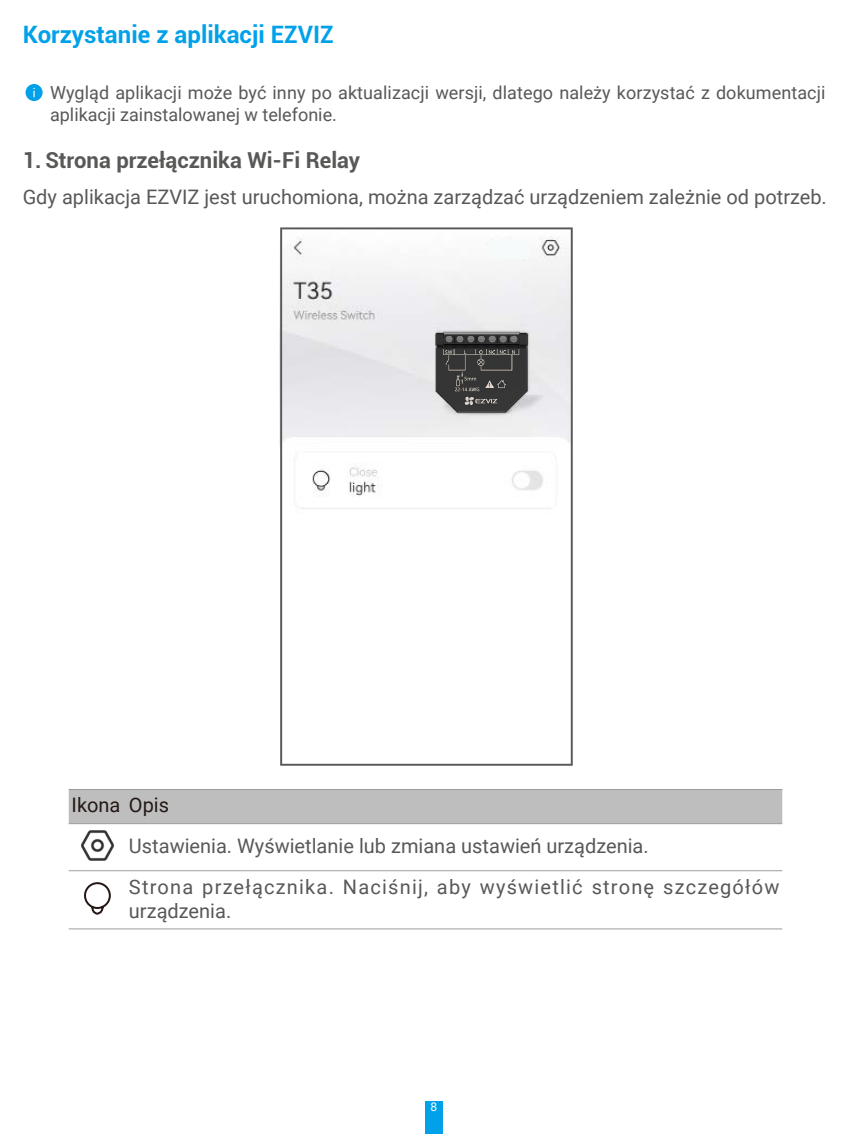
<style>
.page{position:relative;width:851px;height:1134px;background:#fff}
.page>*{position:absolute;margin:0;border:0;box-sizing:border-box;transform-origin:0 0}
.t1{font:700 24px "Roboto";color:#00a1e9}
.t2{font:700 22px "Roboto";color:#595857}
.t3{font:20px/40.6px "Roboto";letter-spacing:.05em;color:#595857}
.t4{font:20px "Roboto";color:#595857}
.t5{font:20px "Roboto";color:#231916}
.t6{font:18px/21.6px "Roboto";letter-spacing:.005em;color:#595857}
.t7{font:12px "Roboto";color:#fff}
</style>
<div class="page">
<div style="left:425px;top:1101px;width:17px;height:33px;background:#00a1e9"></div>
<div style="left:26px;top:84px;width:17px;height:17px;background:#00a1e9;border-radius:50%"></div>
<svg style="left:33px;top:88px;width:2px;height:9px"></svg>
<svg style="left:280px;top:227px;width:292px;height:539px"></svg>
<div style="left:489px;top:239px;width:41px;height:19px;background:#f7fafa"></div>
<img style="left:435px;top:331px;width:93px;height:82px">
<div style="left:69px;top:790px;width:713px;height:33px;background:#bebebf"></div>
<hr style="left:69px;top:789px;width:57px;height:1px;background:#9c9d9b">
<hr style="left:126px;top:789px;width:656px;height:1px;background:#9c9d9b">
<hr style="left:69px;top:823px;width:57px;height:1px;background:#9c9d9b">
<hr style="left:126px;top:823px;width:656px;height:1px;background:#9c9d9b">
<hr style="left:69px;top:870px;width:57px;height:1px;background:#9c9d9b">
<hr style="left:126px;top:870px;width:656px;height:1px;background:#9c9d9b">
<hr style="left:69px;top:928px;width:57px;height:1px;background:#9c9d9b">
<hr style="left:126px;top:928px;width:656px;height:1px;background:#9c9d9b">
<img style="left:81px;top:830px;width:32px;height:31px">
<svg style="left:84px;top:882px;width:27px;height:33px"></svg>
<h1 class="t1" style="left:23px;top:18px;width:312px">Korzystanie z aplikacji EZVIZ</h1>
<p class="t6" style="left:50px;top:82px;width:776px">Wygląd aplikacji może być inny po aktualizacji wersji, dlatego należy korzystać z dokumentacji aplikacji zainstalowanej w telefonie.</p>
<p class="t2" style="left:23px;top:144px;width:339px">1. Strona przełącznika Wi-Fi Relay</p>
<p class="t4" style="left:23px;top:183px;width:805px">Gdy aplikacja EZVIZ jest uruchomiona, można zarządzać urządzeniem zależnie od potrzeb.</p>
<p class="t5" style="left:72px;top:791px;width:99px">Ikona Opis</p>
<p class="t3" style="left:129px;top:825px;width:652px">Ustawienia. Wyświetlanie lub zmiana ustawień urządzenia.<br>Strona przełącznika. Naciśnij, aby wyświetlić stronę szczegółów</p>
<p class="t4" style="left:129px;top:896px;width:104px">urządzenia.</p>
<p class="t7" style="left:430px;top:1099px;width:8px">8</p>
</div>
